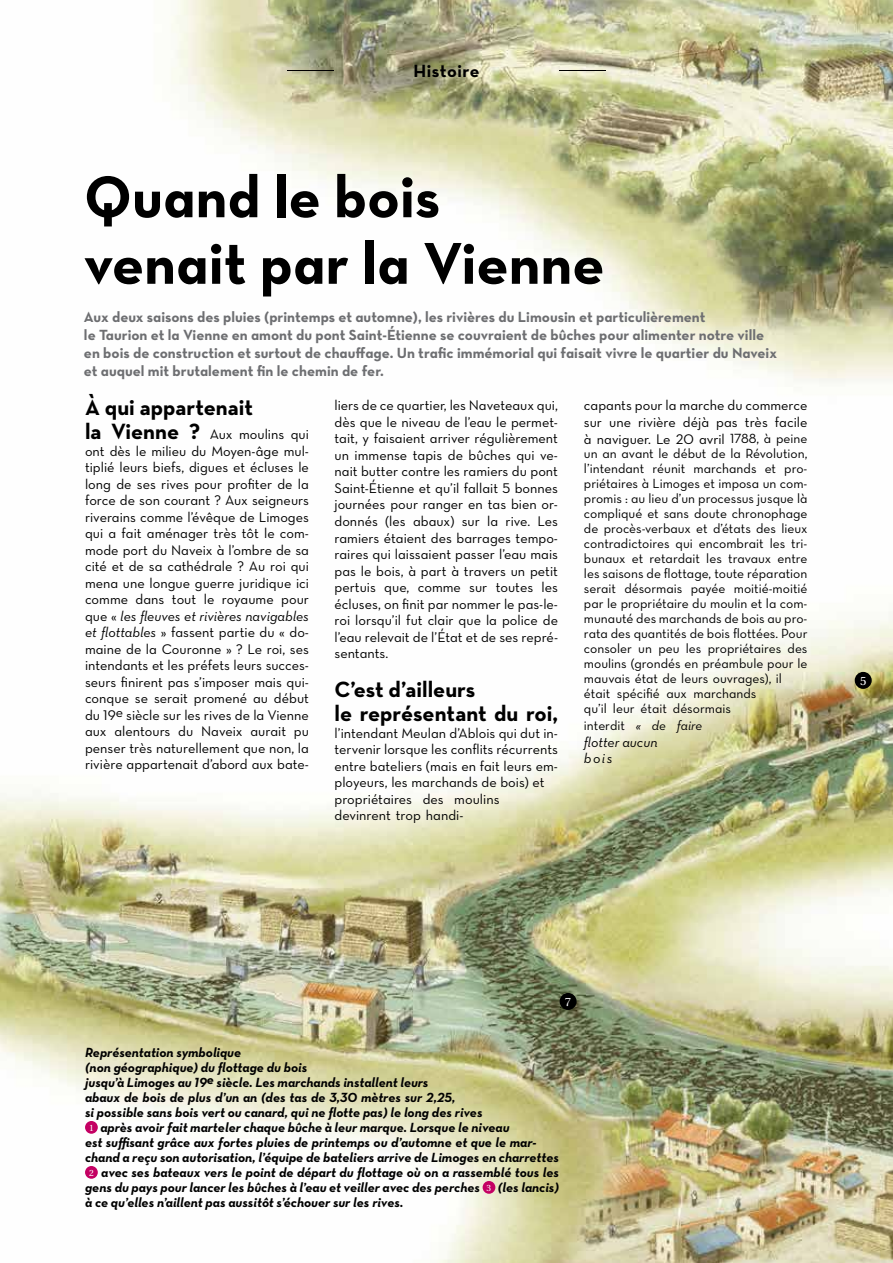
<style>
.page{position:relative;width:893px;height:1263px;background:#fff}
.page>*{position:absolute;margin:0;border:0;box-sizing:border-box;transform-origin:0 0}
.t1{font:60px/66.6px "Neutra Text Bold Alt";color:#000}
.t2{font:700 22.5px/24px "Neutra Text";color:#000}
.t3{font:18px "Neutra Text Bold Alt";letter-spacing:.03em;color:#000}
.t4{font:15px/18px "Neutra Text Bold Alt";color:#6d6e71}
.t5{font:14.25px/16.5px "Neutra Text Book Alt";color:#000;text-align:justify}
.t6{font:14.25px/16.5px "Neutra Text Book Italic Alt";color:#000}
.t7{font:13.5px/15px "Neutra Text Bold Italic Alt";color:#000}
.t8{font:13.5px/15px "Neutra Text Book Alt";color:#000}
.t9{font:12px "Utopia";color:#fff}
.s1{font-family:"Neutra Text";font-weight:700;font-size:22.5px}
.s2{font-family:"Neutra Text Book Alt"}
.s3{font-family:"Neutra Text Book Italic Alt"}
.s4{font-size:13.5px}
.s5{font-family:"Utopia";font-size:9px;color:#fff}
</style>
<div class="page">
<img style="left:0;top:0;width:893px;height:1263px">
<div style="left:855px;top:672px;width:17px;height:17px;background:#000;border-radius:50%"></div>
<div style="left:560px;top:993px;width:17px;height:17px;background:#000;border-radius:50%"></div>
<div style="left:85px;top:1121px;width:13px;height:13px;background:#c40063;border-radius:50%"></div>
<div style="left:85px;top:1166px;width:13px;height:13px;background:#c40063;border-radius:50%"></div>
<div style="left:483px;top:1181px;width:12px;height:13px;background:#c40063;border-radius:50%"></div>
<hr style="left:287px;top:70px;width:47px;height:1px;background:#000">
<hr style="left:559px;top:70px;width:47px;height:1px;background:#000">
<p class="t3" style="left:413px;top:59px;width:67px">Histoire</p>
<h1 class="t1" style="left:84px;top:162px;width:522px">Quand le bois venait par la Vienne</h1>
<p class="t4" style="left:84px;top:308px;width:694px">Aux deux saisons des pluies (printemps et automne), les rivières du Limousin et particulièrement<br>le Taurion et la Vienne en amont du pont Saint-Étienne se couvraient de bûches pour alimenter notre ville en bois de construction et surtout de chauffage. Un trafic immémorial qui faisait vivre le quartier du Naveix et auquel mit brutalement fin le chemin de fer.</p>
<h2 class="t2" style="left:85px;top:395px;width:169px">À qui appartenait</h2>
<p class="t5" style="left:85px;top:426px;width:225px"><span class="s1">la Vienne ?</span> Aux moulins qui ont dès le milieu du Moyen-âge mul&shy;tiplié leurs biefs, digues et écluses le long de ses rives pour profiter de la force de son courant ? Aux seigneurs riverains comme l’évêque de Limoges qui a fait aménager très tôt le com&shy;mode port du Naveix à l’ombre de sa cité et de sa cathédrale ? Au roi qui mena une longue guerre juridique ici comme dans tout le royaume pour</p>
<p class="t6" style="left:85px;top:607px;width:225px"><span class="s2">que «</span> les fleuves et rivières navigables</p>
<p class="t5" style="left:85px;top:624px;width:225px"><span class="s3">et flottables</span> » fassent partie du « do&shy;maine de la Couronne » ? Le roi, ses intendants et les préfets leurs succes&shy;seurs finirent pas s’imposer mais qui&shy;conque se serait promené au début du 19e siècle sur les rives de la Vienne aux alentours du Naveix aurait pu penser très naturellement que non, la rivière appartenait d’abord aux bate-</p>
<p class="t5" style="left:334px;top:397px;width:225px">liers de ce quartier, les Naveteaux qui, dès que le niveau de l’eau le permet&shy;tait, y faisaient arriver régulièrement un immense tapis de bûches qui ve&shy;nait butter contre les ramiers du pont Saint-Étienne et qu’il fallait 5 bonnes journées pour ranger en tas bien or&shy;donnés (les abaux) sur la rive. Les ramiers étaient des barrages tempo&shy;raires qui laissaient passer l’eau mais pas le bois, à part à travers un petit pertuis que, comme sur toutes les écluses, on finit par nommer le pas-le&shy;roi lorsqu’il fut clair que la police de l’eau relevait de l’État et de ses repré&shy;sentants.</p>
<h2 class="t2" style="left:334px;top:677px;width:225px">C’est d’ailleurs<br>le représentant du roi,</h2>
<p class="t5" style="left:334px;top:724px;width:225px;text-align:left">l’intendant Meulan d’Ablois qui dut in&shy;tervenir lorsque les conflits récurrents entre bateliers (mais en fait leurs em&shy;ployeurs, les marchands de bois) et propriétaires des moulins devinrent trop handi-</p>
<p class="t5" style="left:584px;top:397px;width:225px">capants pour la marche du commerce sur une rivière déjà pas très facile à naviguer. Le 20 avril <span class="s4">1788, à peine</span></p>
<p class="t8" style="left:584px;top:446px;width:225px">un an avant le début de la Révolution, l’intendant réunit marchands et pro&shy;priétaires à Limoges et imposa un com&shy;promis : au lieu d’un processus jusque là compliqué et sans doute chronophage de procès-verbaux et d’états des lieux contradictoires qui encombrait les tri&shy;bunaux et retardait les travaux entre les saisons de flottage, toute réparation serait désormais payée moitié-moitié par le propriétaire du moulin et la com&shy;munauté des marchands de bois au pro&shy;rata des quantités de bois flottées. Pour consoler un peu les propriétaires des moulins (grondés en préambule pour le mauvais état de leurs ouvrages), il était spécifié aux marchands<br>qu’il leur était désormais</p>
<p class="t8" style="left:584px;top:718px;width:120px">interdit <span class="s3">« de faire</span></p>
<p class="t6" style="left:584px;top:733px;width:75px">flotter aucun bois</p>
<p class="t9" style="left:860px;top:674px;width:8px">5</p>
<p class="t9" style="left:565px;top:995px;width:8px">7</p>
<p class="t7" style="left:85px;top:1045px;width:476px">Représentation symbolique<br>(non géographique) du flottage du bois<br>jusqu’à Limoges au 19e siècle. Les marchands installent leurs<br>abaux de bois de plus d’un an (des tas de 3,30 mètres sur 2,25,<br>si possible sans bois vert ou canard, qui ne flotte pas) le long des rives<br><span class="s5">1</span> après avoir fait marteler chaque bûche à leur marque. Lorsque le niveau<br>est suffisant grâce aux fortes pluies de printemps ou d’automne et que le mar&shy;chand a reçu son autorisation, l’équipe de bateliers arrive de Limoges en charrettes <span class="s5">2</span> avec ses bateaux vers le point de départ du flottage où on a rassemblé tous les gens du pays pour lancer les bûches à l’eau et veiller avec des perches <span class="s5">3</span> (les lancis) à ce qu’elles n’aillent pas aussitôt s’échouer sur les rives.</p>
</div>
